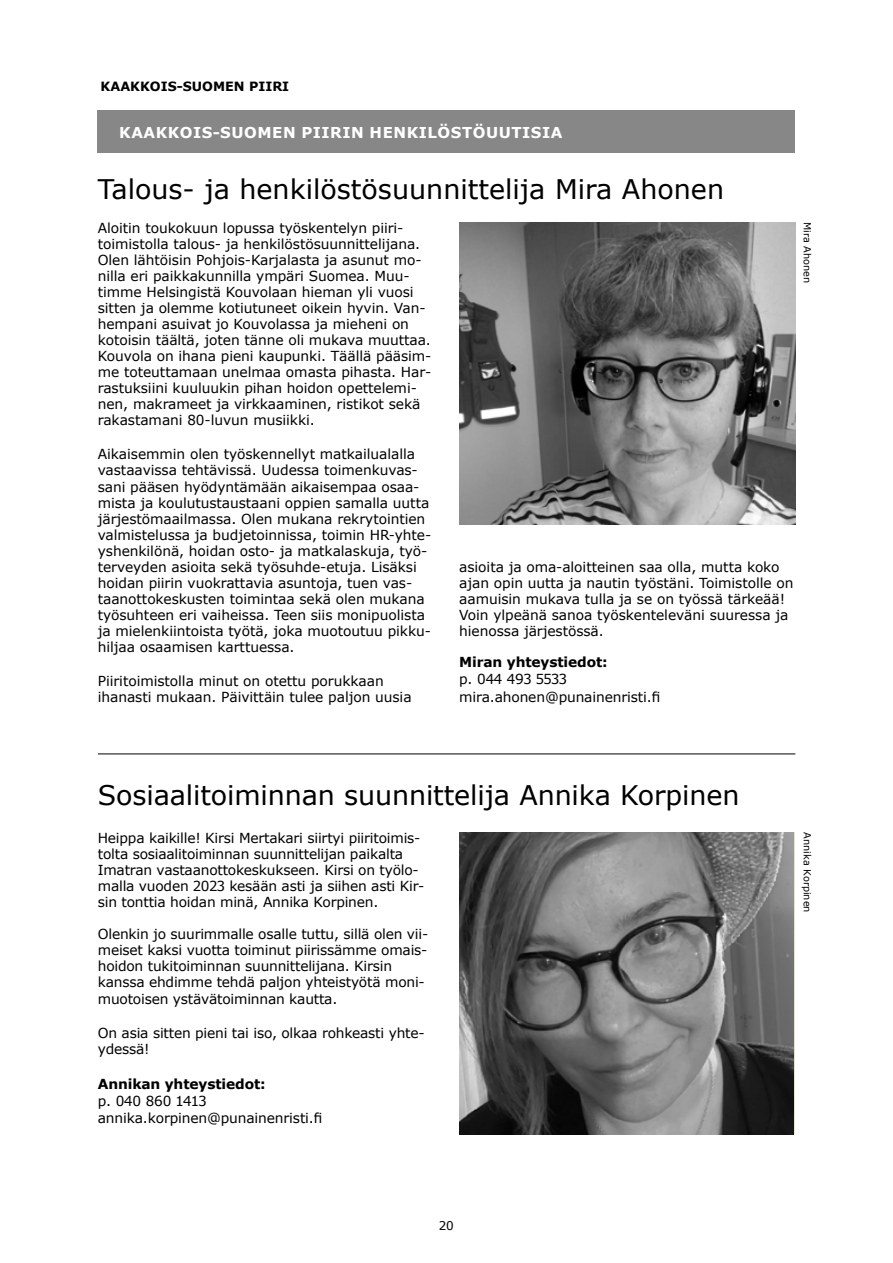
<style>
.page{position:relative;width:893px;height:1263px;background:#fff}
.page>*{position:absolute;margin:0;border:0;box-sizing:border-box;transform-origin:0 0}
.t1{font:27px "Verdana";letter-spacing:-.005em;color:#000}
.t2{font:700 15px "Verdana";letter-spacing:.035em;color:#fff}
.t3{font:13.8px/16px "Verdana";letter-spacing:-.005em;color:#000}
.t4{font:700 13.8px "Verdana";letter-spacing:-.01em;color:#000}
.t5{font:700 12.75px "Verdana";color:#000}
.t6{font:12px "Verdana";color:#000}
.t7{font:9.75px "Verdana";color:#000}
</style>
<div class="page">
<div style="left:98px;top:111px;width:697px;height:42px;background:#878787"></div>
<hr style="left:98px;top:753px;width:697px;height:1px;background:#000">
<img style="left:460px;top:222px;width:335px;height:302px">
<img style="left:459px;top:832px;width:335px;height:302px">
<p class="t5" style="left:101px;top:78px;width:190px">KAAKKOIS-SUOMEN PIIRI</p>
<p class="t2" style="left:119px;top:122px;width:445px">KAAKKOIS-SUOMEN PIIRIN HENKILÖSTÖUUTISIA</p>
<h1 class="t1" style="left:98px;top:171px;width:628px">Talous- ja henkilöstösuunnittelija Mira Ahonen</h1>
<p class="t3" style="left:98px;top:220px;width:335px">Aloitin toukokuun lopussa työskentelyn piiri&shy;toimistolla talous- ja henkilöstösuunnittelijana.<br>Olen lähtöisin Pohjois-Karjalasta ja asunut mo&shy;nilla eri paikkakunnilla ympäri Suomea. Muu&shy;timme Helsingistä Kouvolaan hieman yli vuosi sitten ja olemme kotiutuneet oikein hyvin. Van&shy;hempani asuivat jo Kouvolassa ja mieheni on kotoisin täältä, joten tänne oli mukava muuttaa.<br>Kouvola on ihana pieni kaupunki. Täällä pääsim&shy;me toteuttamaan unelmaa omasta pihasta. Har&shy;rastuksiini kuuluukin pihan hoidon opettelemi&shy;nen, makrameet ja virkkaaminen, ristikot sekä rakastamani 80-luvun musiikki.</p>
<p class="t3" style="left:98px;top:446px;width:335px">Aikaisemmin olen työskennellyt matkailualalla vastaavissa tehtävissä. Uudessa toimenkuvas&shy;sani pääsen hyödyntämään aikaisempaa osaa&shy;mista ja koulutustaustaani oppien samalla uutta järjestömaailmassa. Olen mukana rekrytointien valmistelussa ja budjetoinnissa, toimin HR-yhte&shy;yshenkilönä, hoidan osto- ja matkalaskuja, työ&shy;terveyden asioita sekä työsuhde-etuja. Lisäksi hoidan piirin vuokrattavia asuntoja, tuen vas&shy;taanottokeskusten toimintaa sekä olen mukana työsuhteen eri vaiheissa. Teen siis monipuolista ja mielenkiintoista työtä, joka muotoutuu pikku&shy;hiljaa osaamisen karttuessa.</p>
<p class="t3" style="left:98px;top:673px;width:315px">Piiritoimistolla minut on otettu porukkaan ihanasti mukaan. Päivittäin tulee paljon uusia</p>
<p class="t3" style="left:459px;top:559px;width:336px">asioita ja oma-aloitteinen saa olla, mutta koko ajan opin uutta ja nautin työstäni. Toimistolle on aamuisin mukava tulla ja se on työssä tärkeää!<br>Voin ylpeänä sanoa työskenteleväni suuressa ja hienossa järjestössä.</p>
<p class="t4" style="left:459px;top:652px;width:150px">Miran yhteystiedot:</p>
<p class="t3" style="left:459px;top:670px;width:203px;line-height:18px">p. 044 493 5533 mira.ahonen@punainenristi.fi</p>
<p class="t7" style="left:814px;top:222px;width:63px;rotate:90deg">Mira Ahonen</p>
<h1 class="t1" style="left:98px;top:777px;width:643px">Sosiaalitoiminnan suunnittelija Annika Korpinen</h1>
<p class="t3" style="left:98px;top:830px;width:328px">Heippa kaikille! Kirsi Mertakari siirtyi piiritoimis&shy;tolta sosiaalitoiminnan suunnittelijan paikalta Imatran vastaanottokeskukseen. Kirsi on työlo&shy;malla vuoden 2023 kesään asti ja siihen asti Kir&shy;sin tonttia hoidan minä, Annika Korpinen.</p>
<p class="t3" style="left:98px;top:926px;width:332px">Olenkin jo suurimmalle osalle tuttu, sillä olen vii&shy;meiset kaksi vuotta toiminut piirissämme omais&shy;hoidon tukitoiminnan suunnittelijana. Kirsin kanssa ehdimme tehdä paljon yhteistyötä moni&shy;muotoisen ystävätoiminnan kautta.</p>
<p class="t3" style="left:98px;top:1024px;width:328px">On asia sitten pieni tai iso, olkaa rohkeasti yhte&shy;ydessä!</p>
<p class="t4" style="left:98px;top:1074px;width:169px">Annikan yhteystiedot:</p>
<p class="t3" style="left:98px;top:1092px;width:226px;line-height:16.5px">p. 040 860 1413 annika.korpinen@punainenristi.fi</p>
<p class="t7" style="left:814px;top:832px;width:82px;rotate:90deg">Annika Korpinen</p>
<p class="t6" style="left:439px;top:1217px;width:17px">20</p>
</div>
